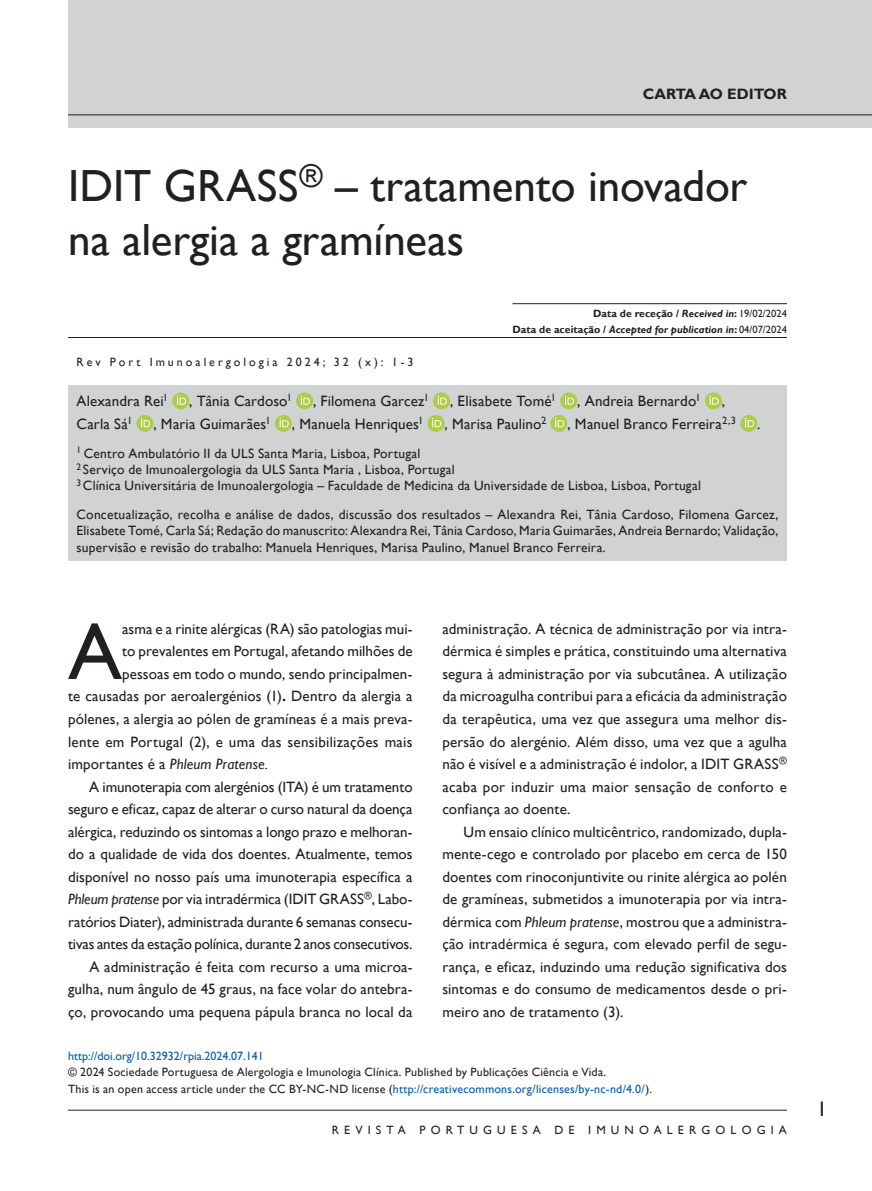
<style>
.page{position:relative;width:872px;height:1191px;background:#fff}
.page>*{position:absolute;margin:0;border:0;box-sizing:border-box;transform-origin:0 0}
.t1{font:81px "Gill Sans";color:#231f20}
.t2{font:45px/54px "Gill Sans";color:#231f20}
.t3{font:21px "Gill Sans";color:#231f20}
.t4{font:15px/22.5px "Gill Sans";letter-spacing:.005em;color:#231f20;text-align:justify}
.t5{font:italic 15px "Gill Sans";letter-spacing:.005em;color:#231f20}
.t6{font:700 15px "Gill Sans";color:#231f20}
.t7{font:13.5px/16.2px "Gill Sans";letter-spacing:.015em;color:#231f20}
.t8{font:12px/16.5px "Gill Sans";letter-spacing:.02em;color:#231f20}
.t9{font:12px "Gill Sans";color:#015aaa}
.t10{font:12px "Gill Sans";letter-spacing:.25em;color:#231f20}
.t11{font:12px "Gill Sans";letter-spacing:.43em;color:#231f20}
.t12{font:italic 700 10.5px/16.2px "Gill Sans";color:#231f20;text-align:right}
.s1{font-style:normal}
.s2{font-weight:400;font-style:normal}
.s3{font-weight:700}
.s4{font-style:italic}
.s5{color:#015aaa}
</style>
<div class="page">
<div style="left:68px;top:0;width:804px;height:128px;background:#d1d2d4"></div>
<hr style="left:68px;top:114px;width:804px;height:1px;background:#231f20">
<hr style="left:68px;top:1109px;width:719px;height:1px;background:#231f20">
<div style="left:68px;top:385px;width:719px;height:175px;background:#d1d2d4"></div>
<div style="left:172px;top:392px;width:17px;height:17px;background:#b0cb48;border-radius:50%"></div>
<svg style="left:177px;top:395px;width:9px;height:10px"></svg>
<svg style="left:296px;top:392px;width:17px;height:17px"></svg>
<svg style="left:301px;top:395px;width:9px;height:10px"></svg>
<div style="left:433px;top:392px;width:17px;height:17px;background:#b0cb48;border-radius:50%"></div>
<svg style="left:437px;top:395px;width:10px;height:10px"></svg>
<div style="left:560px;top:392px;width:17px;height:17px;background:#b0cb48;border-radius:50%"></div>
<svg style="left:565px;top:395px;width:9px;height:10px"></svg>
<div style="left:705px;top:392px;width:17px;height:17px;background:#b0cb48;border-radius:50%"></div>
<svg style="left:709px;top:395px;width:9px;height:10px"></svg>
<svg style="left:136px;top:415px;width:17px;height:17px"></svg>
<svg style="left:141px;top:418px;width:9px;height:9px"></svg>
<div style="left:275px;top:415px;width:17px;height:17px;background:#b0cb48;border-radius:50%"></div>
<svg style="left:279px;top:418px;width:10px;height:9px"></svg>
<svg style="left:427px;top:415px;width:17px;height:17px"></svg>
<svg style="left:432px;top:418px;width:9px;height:9px"></svg>
<svg style="left:550px;top:415px;width:17px;height:17px"></svg>
<svg style="left:555px;top:418px;width:9px;height:9px"></svg>
<div style="left:740px;top:415px;width:17px;height:17px;background:#b0cb48;border-radius:50%"></div>
<svg style="left:745px;top:418px;width:9px;height:9px"></svg>
<hr style="left:68px;top:337px;width:719px;height:1px;background:#231f20">
<hr style="left:512px;top:303px;width:275px;height:1px;background:#231f20">
<p class="t6" style="left:643px;top:85px;width:145px">CARTA AO EDITOR</p>
<h2 class="t2" style="left:68px;top:160px;width:681px">IDIT GRASS<sup>®</sup> – tratamento inovador na alergia a gramíneas</h2>
<p class="t10" style="left:77px;top:355px;width:338px">Rev Port Imunoalergologia 2024; 32 (x): 1-3</p>
<p class="t12" style="left:512px;top:305px;width:276px"><span class="s1">Data de receção /</span> Received in<span class="s1">:</span> <span class="s2">19/02/2024<br></span><span class="s1">Data de aceitação /</span> Accepted for publication in<span class="s1">:</span> <span class="s2">04/07/2024</span></p>
<p class="t4" style="left:77px;top:390px;width:93px">Alexandra Rei<sup>1</sup></p>
<p class="t4" style="left:189px;top:390px;width:104px">, Tânia Cardoso<sup>1</sup></p>
<p class="t4" style="left:313px;top:390px;width:117px">, Filomena Garcez<sup>1</sup></p>
<p class="t4" style="left:450px;top:390px;width:108px">, Elisabete Tomé<sup>1</sup></p>
<p class="t4" style="left:577px;top:390px;width:125px">, Andreia Bernardo<sup>1</sup></p>
<p class="t4" style="left:722px;top:390px;width:5px">,</p>
<p class="t4" style="left:77px;top:413px;width:57px">Carla Sá<sup>1</sup></p>
<p class="t4" style="left:153px;top:413px;width:119px">, Maria Guimarães<sup>1</sup></p>
<p class="t4" style="left:292px;top:413px;width:133px">, Manuela Henriques<sup>1</sup></p>
<p class="t4" style="left:444px;top:413px;width:103px">, Marisa Paulino<sup>2</sup></p>
<p class="t4" style="left:567px;top:413px;width:170px">, Manuel Branco Ferreira<sup>2,3</sup></p>
<p class="t4" style="left:757px;top:413px;width:5px">.</p>
<p class="t7" style="left:77px;top:445px;width:626px"><sup>1</sup> Centro Ambulatório II da ULS Santa Maria, Lisboa, Portugal<br><sup>2</sup> Serviço de Imunoalergologia da ULS Santa Maria , Lisboa, Portugal<br><sup>3</sup> Clínica Universitária de Imunoalergologia – Faculdade de Medicina da Universidade de Lisboa, Lisboa, Portugal</p>
<p class="t7" style="left:77px;top:507px;width:703px;text-align:justify">Concetualização, recolha e análise de dados, discussão dos resultados – Alexandra Rei, Tânia Cardoso, Filomena Garcez, Elisabete Tomé, Carla Sá; Redação do manuscrito: Alexandra Rei, Tânia Cardoso, Maria Guimarães, Andreia Bernardo; Validação, supervisão e revisão do trabalho: Manuela Henriques, Marisa Paulino, Manuel Branco Ferreira.</p>
<h1 class="t1" style="left:68px;top:604px;width:56px">A</h1>
<p class="t4" style="left:122px;top:618px;width:292px">asma e a rinite alérgicas (RA) são patologias mui-</p>
<p class="t4" style="left:122px;top:640px;width:292px">to prevalentes em Portugal, afetando milhões de</p>
<p class="t4" style="left:122px;top:663px;width:292px">pessoas em todo o mundo, sendo principalmen-</p>
<p class="t4" style="left:68px;top:685px;width:346px">te causadas por aeroalergénios (1)<span class="s3">.</span> Dentro da alergia a</p>
<p class="t4" style="left:68px;top:708px;width:346px">pólenes, a alergia ao pólen de gramíneas é a mais preva-</p>
<p class="t4" style="left:68px;top:730px;width:346px">lente em Portugal (2), e uma das sensibilizações mais</p>
<p class="t5" style="left:68px;top:755px;width:201px"><span class="s1">importantes é a</span> Phleum Pratense.</p>
<p class="t4" style="left:89px;top:775px;width:325px">A imunoterapia com alergénios (ITA) é um tratamento</p>
<p class="t4" style="left:68px;top:798px;width:346px">seguro e eficaz, capaz de alterar o curso natural da doença</p>
<p class="t4" style="left:68px;top:820px;width:346px">alérgica, reduzindo os sintomas a longo prazo e melhoran-</p>
<p class="t4" style="left:68px;top:843px;width:346px">do a qualidade de vida dos doentes. Atualmente, temos</p>
<p class="t4" style="left:68px;top:865px;width:346px">disponível no nosso país uma imunoterapia específica a</p>
<p class="t4" style="left:68px;top:888px;width:346px"><span class="s4">Phleum pratense</span> por via intradérmica (IDIT GRASS<sup>®</sup>, Labo-</p>
<p class="t4" style="left:68px;top:910px;width:346px">ratórios Diater), administrada durante 6 semanas consecu-</p>
<p class="t4" style="left:68px;top:933px;width:346px">tivas antes da estação polínica, durante 2 anos consecutivos.</p>
<p class="t4" style="left:89px;top:955px;width:325px">A administração é feita com recurso a uma microa-</p>
<p class="t4" style="left:68px;top:978px;width:346px">gulha, num ângulo de 45 graus, na face volar do antebra-</p>
<p class="t4" style="left:68px;top:1000px;width:346px">ço, provocando uma pequena pápula branca no local da</p>
<p class="t4" style="left:442px;top:618px;width:346px">administração. A técnica de administração por via intra&shy;dérmica é simples e prática, constituindo uma alternativa segura à administração por via subcutânea. A utilização da microagulha contribui para a eficácia da administração da terapêutica, uma vez que assegura uma melhor dis&shy;persão do alergénio. Além disso, uma vez que a agulha não é visível e a administração é indolor, a IDIT GRASS<sup>® </sup>acaba por induzir uma maior sensação de conforto e confiança ao doente.</p>
<p class="t4" style="left:442px;top:820px;width:346px;text-indent:21px">Um ensaio clínico multicêntrico, randomizado, dupla&shy;mente-cego e controlado por placebo em cerca de 150 doentes com rinoconjuntivite ou rinite alérgica ao polén de gramíneas, submetidos a imunoterapia por via intra&shy;dérmica com <span class="s4">Phleum pratense</span>, mostrou que a administra&shy;ção intradérmica é segura, com elevado perfil de segu&shy;rança, e eficaz, induzindo uma redução significativa dos sintomas e do consumo de medicamentos desde o pri&shy;meiro ano de tratamento (3).</p>
<p class="t9" style="left:68px;top:1048px;width:197px">http://doi.org/10.32932/rpia.2024.07.141</p>
<p class="t8" style="left:68px;top:1064px;width:585px">© 2024 Sociedade Portuguesa de Alergologia e Imunologia Clínica. Published by Publicações Ciência e Vida.<br>This is an open access article under the CC BY-NC-ND license (<span class="s5">http://creativecommons.org/licenses/by-nc-nd/4.0/</span>).</p>
<p class="t11" style="left:332px;top:1123px;width:456px">REVISTA PORTUGUESA DE IMUNOALERGOLOGIA</p>
<h3 class="t3" style="left:816px;top:1096px;width:12px">1</h3>
</div>
